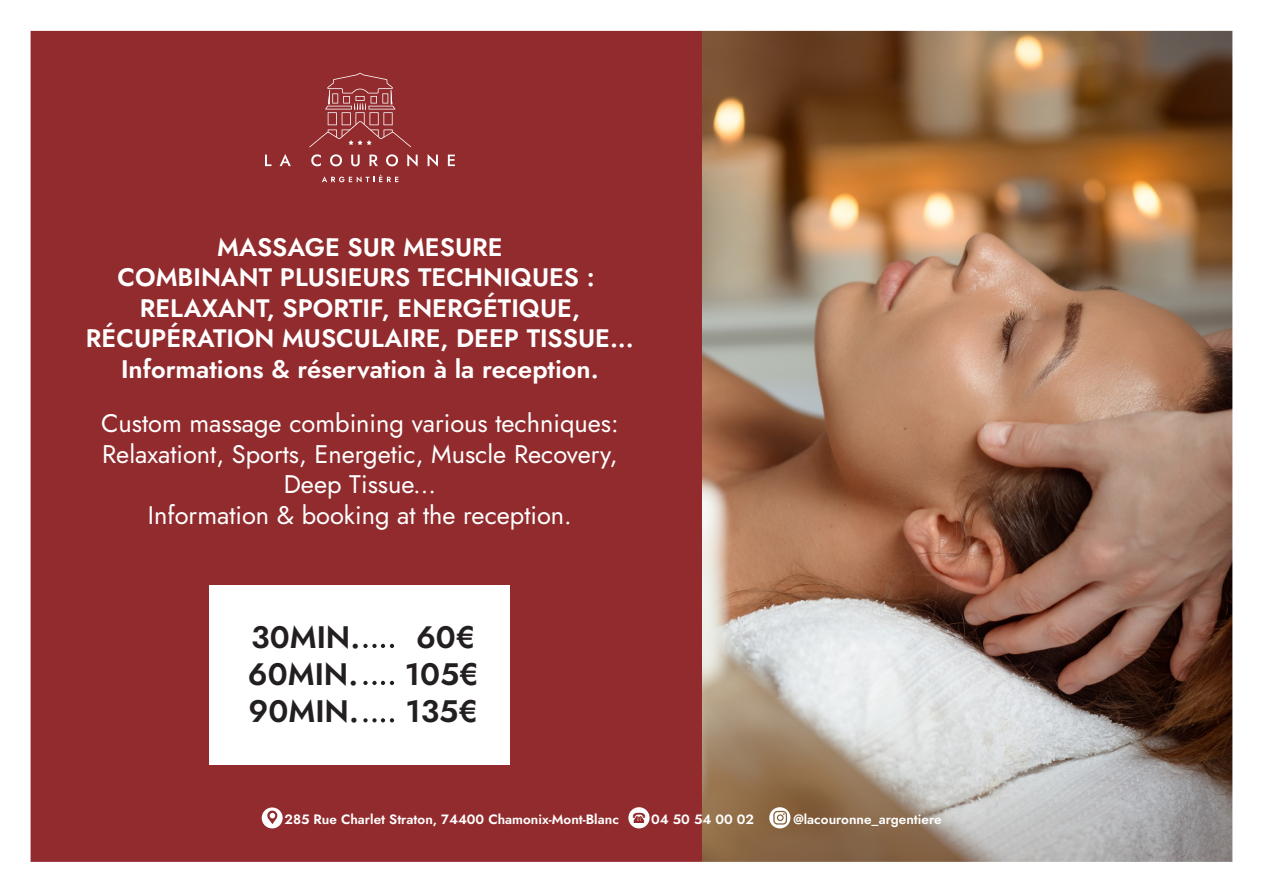
<style>
.page{position:relative;width:1263px;height:893px;background:#fff}
.page>*{position:absolute;margin:0;border:0;box-sizing:border-box;transform-origin:0 0}
.t1{font:31.05px "Jost";color:#231f20}
.t2{font:25.35px/30.5px "Jost";color:#fff;text-align:center}
.t3{font:13.5px "Jost";color:#fff}
</style>
<div class="page">
<img style="left:30px;top:30px;width:1203px;height:832px">
<div style="left:210px;top:586px;width:300px;height:179px;background:#fff"></div>
<svg style="left:363px;top:644px;width:31px;height:4px"></svg>
<svg style="left:363px;top:681px;width:31px;height:4px"></svg>
<svg style="left:363px;top:718px;width:31px;height:4px"></svg>
<svg style="left:769px;top:807px;width:21px;height:21px"></svg>
<svg style="left:628px;top:807px;width:22px;height:21px"></svg>
<svg style="left:262px;top:807px;width:21px;height:21px"></svg>
<p class="t2" style="left:86px;top:232px;width:549px">MASSAGE SUR MESURE<br>COMBINANT PLUSIEURS TECHNIQUES :<br>RELAXANT, SPORTIF, ENERGÉTIQUE, RÉCUPÉRATION MUSCULAIRE, DEEP TISSUE...<br>Informations &amp; réservation à la reception.</p>
<p class="t2" style="left:101px;top:409px;width:519px">Custom massage combining various techniques:<br>Relaxationt, Sports, Energetic, Muscle Recovery, Deep Tissue...<br>Information &amp; booking at the reception.</p>
<p class="t1" style="left:251px;top:616px;width:110px">30MIN.</p>
<p class="t1" style="left:416px;top:616px;width:61px">60€</p>
<p class="t1" style="left:248px;top:653px;width:112px">60MIN.</p>
<p class="t1" style="left:405px;top:653px;width:76px">105€</p>
<p class="t1" style="left:249px;top:690px;width:112px">90MIN.</p>
<p class="t1" style="left:405px;top:690px;width:74px">135€</p>
<p class="t3" style="left:285px;top:810px;width:336px">285 Rue Charlet Straton, 74400 Chamonix-Mont-Blanc</p>
<p class="t3" style="left:651px;top:810px;width:104px">04 50 54 00 02</p>
<p class="t3" style="left:793px;top:810px;width:150px">@lacouronne_argentiere</p>
</div>
